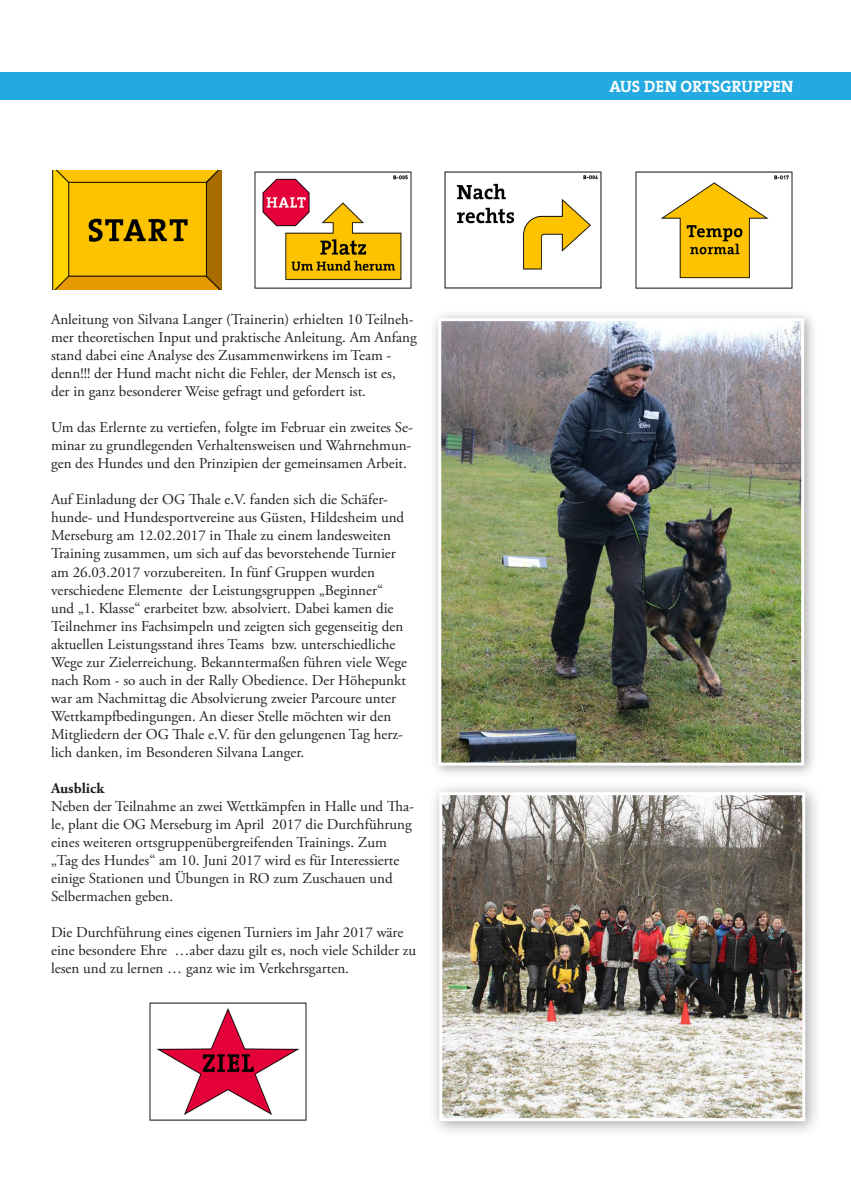
<style>
.page{position:relative;width:851px;height:1191px;background:#fff}
.page>*{position:absolute;margin:0;border:0;box-sizing:border-box;transform-origin:0 0}
.t1{font:700 16.5px "The Serif";color:#fff}
._04_Fließtext_Garamo{font:15px/18px "Adobe Garamond Pro";color:#231f20}
._04_Fließtext_Garamo-2{font:700 15px "Adobe Garamond Pro";color:#231f20}
</style>
<div class="page">
<div style="left:0;top:72px;width:850px;height:28px;background:#24aae1"></div>
<div style="left:429px;top:309px;width:388px;height:470px;background:#231f20;opacity:.4"></div>
<img style="left:436px;top:317px;width:369px;height:450px">
<div style="left:428px;top:781px;width:394px;height:357px;background:#231f20;opacity:.4"></div>
<img style="left:438px;top:790px;width:368px;height:332px">
<img style="left:149px;top:1002px;width:158px;height:119px">
<img style="left:52px;top:170px;width:169px;height:119px">
<img style="left:254px;top:171px;width:158px;height:118px">
<img style="left:444px;top:171px;width:158px;height:118px">
<img style="left:635px;top:171px;width:158px;height:118px">
<p class="_04_Fließtext_Garamo" style="left:51px;top:311px;width:367px">Anleitung von Silvana Langer (Trainerin) erhielten 10 Teilneh&shy;mer theoretischen Input und praktische Anleitung. Am Anfang stand dabei eine Analyse des Zusammenwirkens im Team - denn!!! der Hund macht nicht die Fehler, der Mensch ist es, der in ganz besonderer Weise gefragt und gefordert ist.</p>
<p class="_04_Fließtext_Garamo" style="left:51px;top:419px;width:363px;text-align:justify">Um das Erlernte zu vertiefen, folgte im Februar ein zweites Se&shy;minar zu grundlegenden Verhaltensweisen und Wahrnehmun&shy;gen des Hundes und den Prinzipien der gemeinsamen Arbeit.</p>
<p class="_04_Fließtext_Garamo" style="left:51px;top:491px;width:357px">Auf Einladung der OG Thale e.V. fanden sich die Schäfer&shy;hunde- und Hundesportvereine aus Güsten, Hildesheim und Merseburg am 12.02.2017 in Thale zu einem landesweiten Training zusammen, um sich auf das bevorstehende Turnier am 26.03.2017 vorzubereiten. In fünf Gruppen wurden verschiedene Elemente der Leistungsgruppen „Beginner“ und „1. Klasse“ erarbeitet bzw. absolviert. Dabei kamen die Teilnehmer ins Fachsimpeln und zeigten sich gegenseitig den aktuellen Leistungsstand ihres Teams bzw. unterschiedliche Wege zur Zielerreichung. Bekanntermaßen führen viele Wege nach Rom - so auch in der Rally Obedience. Der Höhepunkt war am Nachmittag die Absolvierung zweier Parcoure unter Wettkampfbedingungen. An dieser Stelle möchten wir den Mitgliedern der OG Thale e.V. für den gelungenen Tag herz&shy;lich danken, im Besonderen Silvana Langer.</p>
<p class="_04_Fließtext_Garamo-2" style="left:51px;top:779px;width:55px">Ausblick</p>
<p class="_04_Fließtext_Garamo" style="left:51px;top:797px;width:364px">Neben der Teilnahme an zwei Wettkämpfen in Halle und Tha&shy;le, plant die OG Merseburg im April 2017 die Durchführung eines weiteren ortsgruppenübergreifenden Trainings. Zum „Tag des Hundes“ am 10. Juni 2017 wird es für Interessierte einige Stationen und Übungen in RO zum Zuschauen und Selbermachen geben.</p>
<p class="_04_Fließtext_Garamo" style="left:51px;top:923px;width:366px">Die Durchführung eines eigenen Turniers im Jahr 2017 wäre eine besondere Ehre …aber dazu gilt es, noch viele Schilder zu lesen und zu lernen … ganz wie im Verkehrsgarten.</p>
<p class="t1" style="left:609px;top:76px;width:185px">AUS DEN ORTSGRUPPEN</p>
</div>
